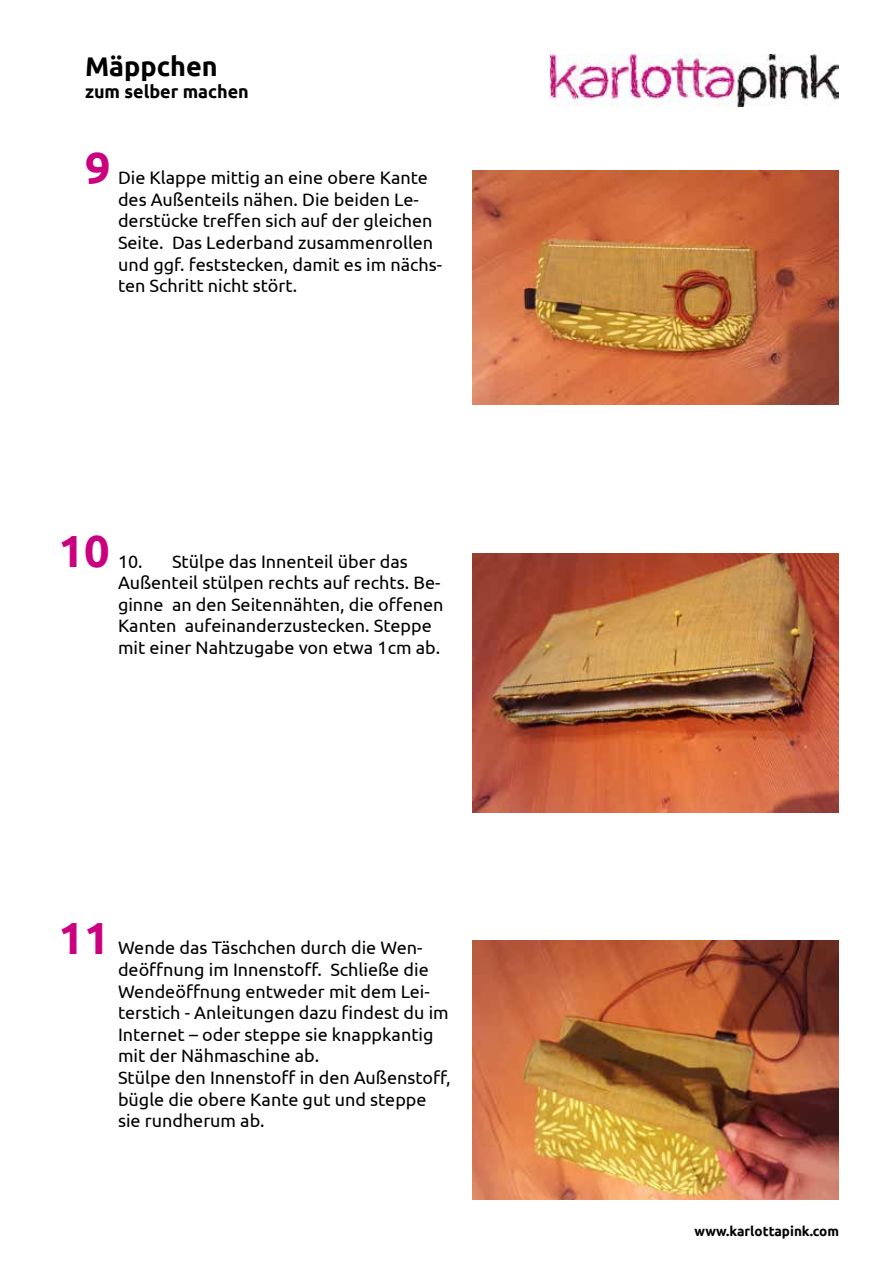
<style>
.page{position:relative;width:893px;height:1263px;background:#fff}
.page>*{position:absolute;margin:0;border:0;box-sizing:border-box;transform-origin:0 0}
.t1{font:700 45px "Ubuntu";color:#cb007e}
.t2{font:700 27px "Ubuntu";color:#000}
.t3{font:18px/21.6px "Ubuntu";color:#000}
.t4{font:700 18px "Ubuntu";color:#000}
.t5{font:700 13.5px "Ubuntu";color:#000}
</style>
<div class="page">
<img style="left:550px;top:54px;width:289px;height:53px">
<img style="left:473px;top:170px;width:366px;height:234px">
<img style="left:473px;top:553px;width:366px;height:259px">
<img style="left:473px;top:940px;width:366px;height:259px">
<h2 class="t2" style="left:85px;top:50px;width:134px">Mäppchen</h2>
<p class="t4" style="left:85px;top:80px;width:165px">zum selber machen</p>
<h1 class="t1" style="left:85px;top:140px;width:27px">9</h1>
<p class="t3" style="left:118px;top:166px;width:326px">Die Klappe mittig an eine obere Kante des Außenteils nähen. Die beiden Le&shy;derstücke treffen sich auf der gleichen Seite. Das Lederband zusammenrollen und ggf. feststecken, damit es im nächs&shy;ten Schritt nicht stört.</p>
<h1 class="t1" style="left:58px;top:524px;width:53px">10</h1>
<p class="t3" style="left:118px;top:550px;width:327px">10. Stülpe das Innenteil über das Außenteil stülpen rechts auf rechts. Be&shy;ginne an den Seitennähten, die offenen Kanten aufeinanderzustecken. Steppe mit einer Nahtzugabe von etwa 1cm ab.</p>
<h1 class="t1" style="left:58px;top:911px;width:53px">11</h1>
<p class="t3" style="left:118px;top:936px;width:334px">Wende das Täschchen durch die Wen&shy;deöffnung im Innenstoff. Schließe die Wendeöffnung entweder mit dem Lei&shy;terstich - Anleitungen dazu findest du im Internet – oder steppe sie knappkantig mit der Nähmaschine ab.<br>Stülpe den Innenstoff in den Außenstoff, bügle die obere Kante gut und steppe sie rundherum ab.</p>
<p class="t5" style="left:695px;top:1223px;width:146px">www.karlottapink.com</p>
</div>
